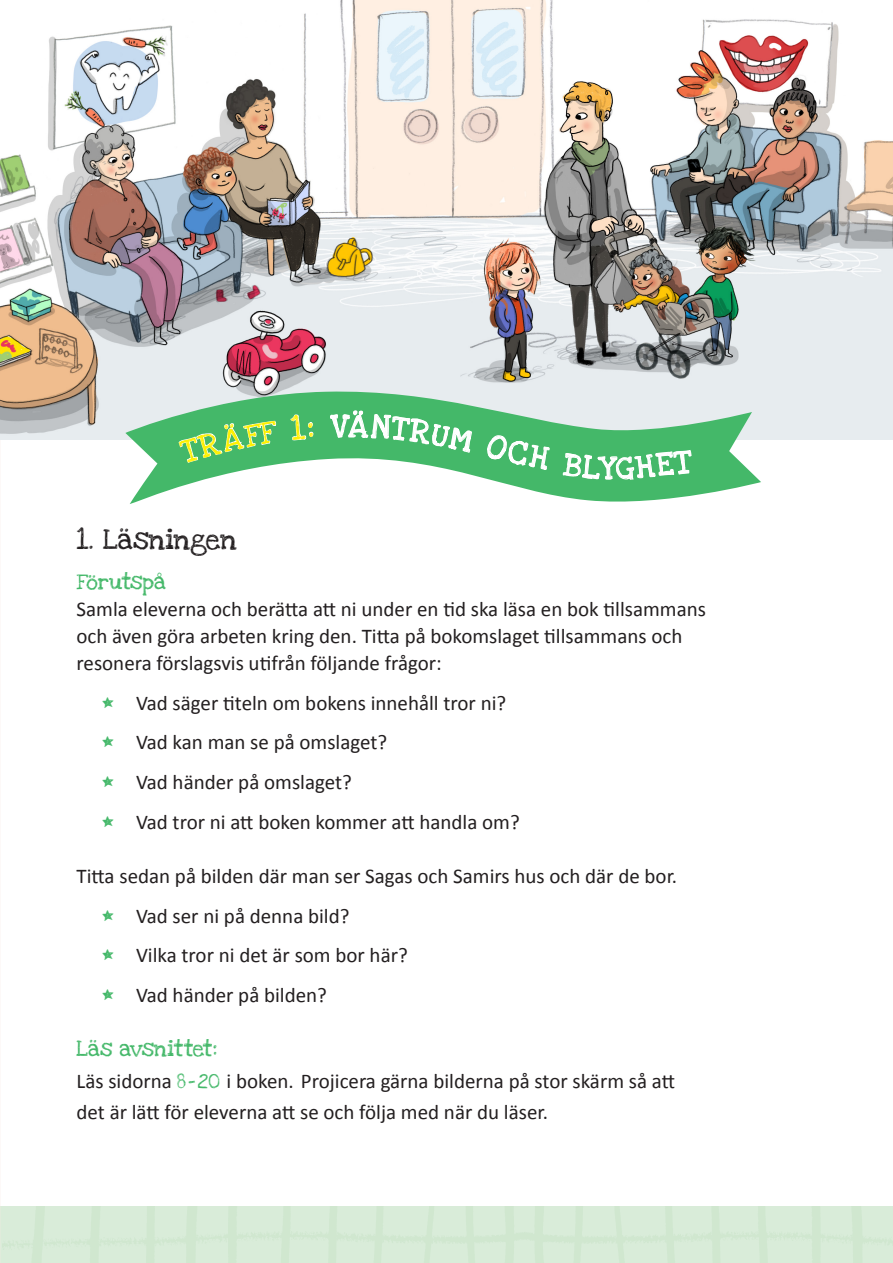
<style>
.page{position:relative;width:893px;height:1263px;background:#fff}
.page>*{position:absolute;margin:0;border:0;box-sizing:border-box;transform-origin:0 0}
.Brödtext_mindre{font:21px/27px "Calibri";color:#231f20}
.Rubrik{font:21px "Love Ya Like A Sister";color:#231f20}
.Underrubrik_grön{font:16.5px "Love Ya Like A Sister";color:#44b869}
.s1{font-family:"Love Ya Like A Sister";font-size:15px;color:#44b869}
</style>
<div class="page">
<img style="left:2px;top:1206px;width:891px;height:57px">
<img style="left:0;top:439px;width:1px;height:824px">
<img style="left:0;top:0;width:893px;height:439px">
<svg style="left:125px;top:389px;width:636px;height:115px"></svg>
<div style="left:179px;top:421px;width:99px;height:42px;background:#44b869"></div>
<svg style="left:291px;top:414px;width:22px;height:26px"></svg>
<svg style="left:331px;top:411px;width:220px;height:59px"></svg>
<div style="left:562px;top:450px;width:131px;height:30px;background:#44b869"></div>
<p class="Rubrik" style="left:77px;top:522px;width:162px">1. Läsningen</p>
<p class="Underrubrik_grön" style="left:77px;top:568px;width:91px">Förutspå</p>
<p class="Brödtext_mindre" style="left:77px;top:595px;width:631px">Samla eleverna och berätta att ni under en tid ska läsa en bok tillsammans och även göra arbeten kring den. Titta på bokomslaget tillsammans och resonera förslagsvis utifrån följande frågor:</p>
<p class="Brödtext_mindre" style="left:102px;top:688px;width:406px"><span class="s1">*</span> Vad säger titeln om bokens innehåll tror ni?</p>
<p class="Brödtext_mindre" style="left:102px;top:728px;width:287px"><span class="s1">*</span> Vad kan man se på omslaget?</p>
<p class="Brödtext_mindre" style="left:102px;top:768px;width:251px"><span class="s1">*</span> Vad händer på omslaget?</p>
<p class="Brödtext_mindre" style="left:102px;top:808px;width:419px"><span class="s1">*</span> Vad tror ni att boken kommer att handla om?</p>
<p class="Brödtext_mindre" style="left:77px;top:862px;width:602px">Titta sedan på bilden där man ser Sagas och Samirs hus och där de bor.</p>
<p class="Brödtext_mindre" style="left:102px;top:901px;width:249px"><span class="s1">*</span> Vad ser ni på denna bild?</p>
<p class="Brödtext_mindre" style="left:102px;top:941px;width:307px"><span class="s1">*</span> Vilka tror ni det är som bor här?</p>
<p class="Brödtext_mindre" style="left:102px;top:981px;width:226px"><span class="s1">*</span> Vad händer på bilden?</p>
<p class="Underrubrik_grön" style="left:77px;top:1035px;width:142px">Läs avsnittet:</p>
<p class="Brödtext_mindre" style="left:77px;top:1064px;width:600px;line-height:31.5px">Läs sidorna <span class="s1">8 - 20</span> i boken. Projicera gärna bilderna på stor skärm så att det är lätt för eleverna att se och följa med när du läser.</p>
</div>
